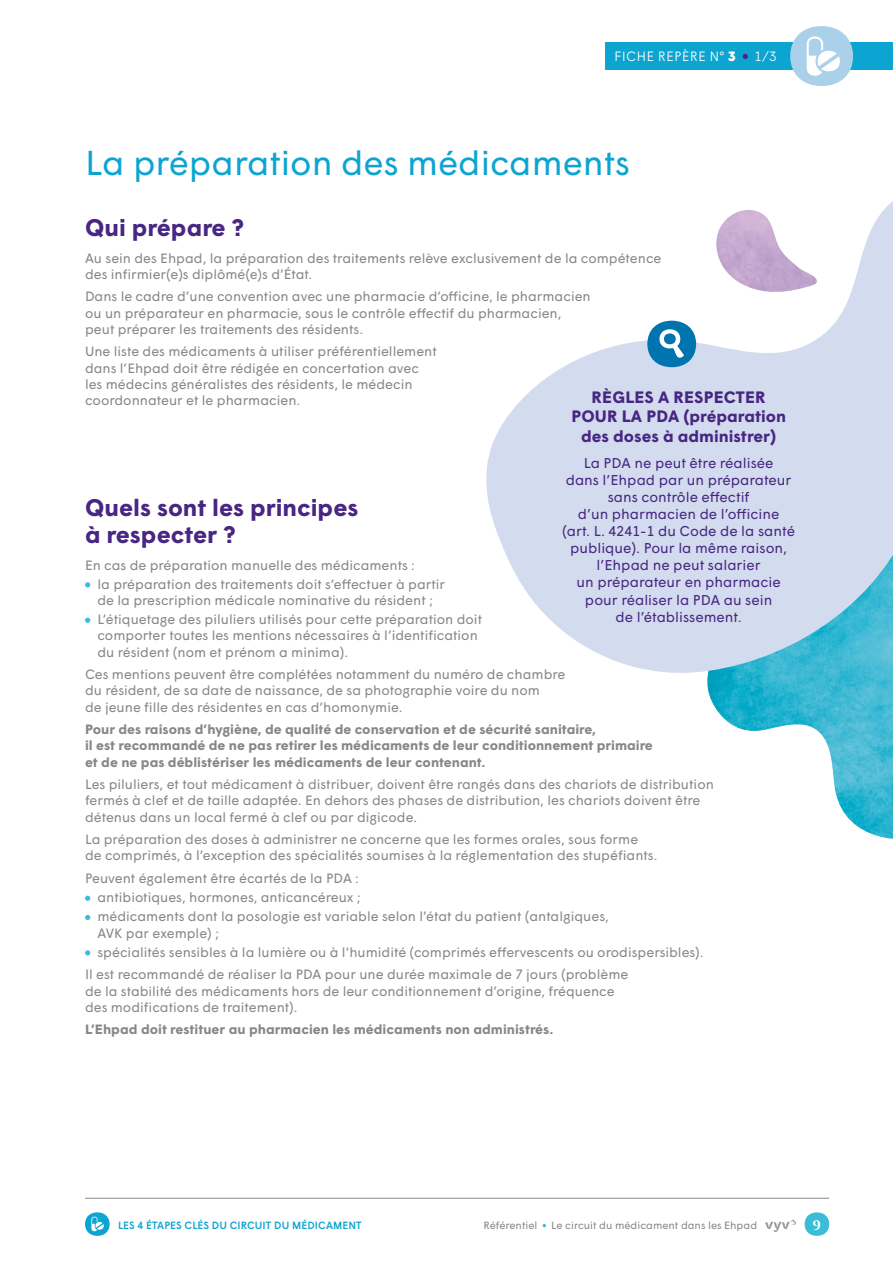
<style>
.page{position:relative;width:893px;height:1263px;background:#fff}
.page>*{position:absolute;margin:0;border:0;box-sizing:border-box;transform-origin:0 0}
.t1{font:34.5px "Wigrum";color:#0ca4d1}
.t2{font:700 24px/27px "Wigrum";color:#482683}
.t3{font:700 16.5px/19.8px "Wigrum";color:#482683;text-align:center}
.t4{font:700 15px "Aria Text G1";color:#fff}
.t5{font:14.25px/17.1px "Wigrum";color:#482683;text-align:center}
.t6{font:13.5px/16.2px "Wigrum";color:#878787}
.t7{font:700 13.5px/16.2px "Wigrum";color:#878787}
.t8{font:300 13.5px "Wigrum";letter-spacing:.01em;color:#fff}
.t9{font:10.5px "Wigrum";color:#878787}
.t10{font:500 10.5px "Wigrum";letter-spacing:.01em;color:#0ca4d1}
.s1{font-weight:900}
</style>
<div class="page">
<img style="left:707px;top:678px;width:186px;height:161px">
<svg style="left:486px;top:201px;width:407px;height:477px;fill:#d3dcee"></svg>
<svg style="left:85px;top:582px;width:5px;height:5px"></svg>
<svg style="left:85px;top:618px;width:5px;height:5px"></svg>
<svg style="left:85px;top:896px;width:5px;height:5px"></svg>
<svg style="left:85px;top:915px;width:5px;height:5px"></svg>
<svg style="left:85px;top:950px;width:5px;height:5px"></svg>
<div style="left:647px;top:321px;width:49px;height:46px;background:#0074af;border-radius:50%"></div>
<svg style="left:659px;top:329px;width:25px;height:29px"></svg>
<div style="left:85px;top:1212px;width:25px;height:24px;background:#0ca4d1;border-radius:50%"></div>
<svg style="left:91px;top:1216px;width:13px;height:15px"></svg>
<div style="left:805px;top:1212px;width:24px;height:24px;background:#3cbcd7;border-radius:50%"></div>
<svg style="left:765px;top:1219px;width:31px;height:13px"></svg>
<hr style="left:85px;top:1198px;width:744px;height:1px;background:#878787">
<div style="left:606px;top:43px;width:213px;height:27px;background:#0ca4d1"></div>
<svg style="left:743px;top:54px;width:5px;height:5px"></svg>
<div style="left:819px;top:43px;width:74px;height:27px;background:#0ca4d1"></div>
<div style="left:790px;top:26px;width:63px;height:60px;background:#aad1e9;border-radius:50%"></div>
<svg style="left:807px;top:36px;width:33px;height:40px"></svg>
<p class="t8" style="left:614px;top:46px;width:123px">FICHE REPÈRE N° <span class="s1">3</span></p>
<p class="t8" style="left:755px;top:46px;width:23px">1/3</p>
<h1 class="t1" style="left:85px;top:136px;width:546px">La préparation des médicaments</h1>
<h2 class="t2" style="left:85px;top:212px;width:160px">Qui prépare ?</h2>
<p class="t6" style="left:85px;top:249px;width:578px">Au sein des Ehpad, la préparation des traitements relève exclusivement de la compétence des infirmier(e)s diplômé(e)s d’État.</p>
<p class="t6" style="left:85px;top:287px;width:507px">Dans le cadre d’une convention avec une pharmacie d’officine, le pharmacien ou un préparateur en pharmacie, sous le contrôle effectif du pharmacien, peut préparer les traitements des résidents.</p>
<p class="t6" style="left:85px;top:342px;width:353px">Une liste des médicaments à utiliser préférentiellement dans l’Ehpad doit être rédigée en concertation avec les médecins généralistes des résidents, le médecin coordonnateur et le pharmacien.</p>
<p class="t3" style="left:571px;top:386px;width:216px">RÈGLES A RESPECTER<br>POUR LA PDA (préparation des doses à administrer)</p>
<p class="t5" style="left:562px;top:453px;width:234px">La PDA ne peut être réalisée<br>dans l’Ehpad par un préparateur sans contrôle effectif<br>d’un pharmacien de l’officine<br>(art. L. 4241-1 du Code de la santé publique). Pour la même raison, l’Ehpad ne peut salarier<br>un préparateur en pharmacie pour réaliser la PDA au sein<br>de l’établissement.</p>
<h2 class="t2" style="left:85px;top:492px;width:275px">Quels sont les principes à respecter ?</h2>
<p class="t6" style="left:97px;top:554px;width:349px;line-height:19.2px;text-indent:-12px">En cas de préparation manuelle des médicaments :<br>la préparation des traitements doit s’effectuer à partir</p>
<p class="t6" style="left:97px;top:590px;width:386px;line-height:19.2px">de la prescription médicale nominative du résident ;<br>L’étiquetage des piluliers utilisés pour cette préparation doit</p>
<p class="t6" style="left:97px;top:626px;width:382px">comporter toutes les mentions nécessaires à l’identification du résident (nom et prénom a minima).</p>
<p class="t6" style="left:85px;top:665px;width:482px">Ces mentions peuvent être complétées notamment du numéro de chambre du résident, de sa date de naissance, de sa photographie voire du nom<br>de jeune fille des résidentes en cas d’homonymie.</p>
<p class="t7" style="left:85px;top:720px;width:569px">Pour des raisons d’hygiène, de qualité de conservation et de sécurité sanitaire,<br>il est recommandé de ne pas retirer les médicaments de leur conditionnement primaire et de ne pas déblistériser les médicaments de leur contenant.</p>
<p class="t6" style="left:85px;top:775px;width:630px">Les piluliers, et tout médicament à distribuer, doivent être rangés dans des chariots de distribution fermés à clef et de taille adaptée. En dehors des phases de distribution, les chariots doivent être détenus dans un local fermé à clef ou par digicode.</p>
<p class="t6" style="left:85px;top:830px;width:572px">La préparation des doses à administrer ne concerne que les formes orales, sous forme de comprimés, à l’exception des spécialités soumises à la réglementation des stupéfiants.</p>
<p class="t6" style="left:97px;top:867px;width:513px;line-height:19.2px;text-indent:-12px">Peuvent également être écartés de la PDA :<br>antibiotiques, hormones, anticancéreux ;<br>médicaments dont la posologie est variable selon l’état du patient (antalgiques,</p>
<p class="t6" style="left:97px;top:922px;width:605px;line-height:19.2px">AVK par exemple) ;<br>spécialités sensibles à la lumière ou à l’humidité (comprimés effervescents ou orodispersibles).</p>
<p class="t6" style="left:85px;top:965px;width:545px">Il est recommandé de réaliser la PDA pour une durée maximale de 7 jours (problème de la stabilité des médicaments hors de leur conditionnement d’origine, fréquence des modifications de traitement).</p>
<p class="t7" style="left:85px;top:1020px;width:470px">L’Ehpad doit restituer au pharmacien les médicaments non administrés.</p>
<p class="t10" style="left:118px;top:1217px;width:245px">LES 4 ÉTAPES CLÉS DU CIRCUIT DU MÉDICAMENT</p>
<p class="t9" style="left:484px;top:1217px;width:55px">Référentiel</p>
<p class="t9" style="left:551px;top:1217px;width:207px">Le circuit du médicament dans les Ehpad</p>
<p class="t4" style="left:812px;top:1215px;width:10px">9</p>
</div>
